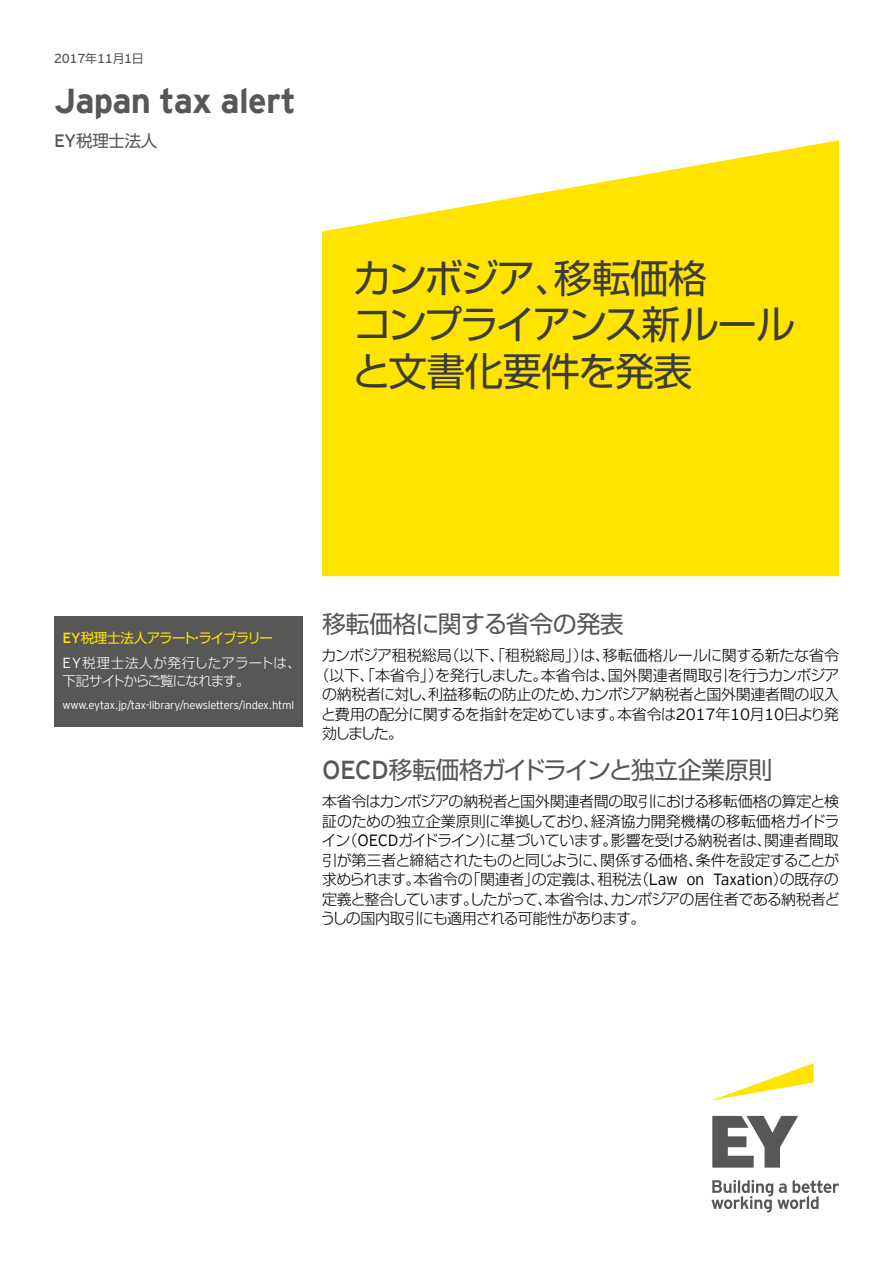
<style>
.page{position:relative;width:893px;height:1263px;background:#fff}
.page>*{position:absolute;margin:0;border:0;box-sizing:border-box;transform-origin:0 0}
.t1{font:39px/46.8px "Shin Go Pro";letter-spacing:-.05em;color:#3c3c3b}
.t2{font:700 34.5px "EY Interstate";letter-spacing:-.02em;color:#575756}
.t3{font:24px "Shin Go Pro";letter-spacing:-.04em;color:#575756}
.t4{font:24px "Shin Go Pro";letter-spacing:-.02em;color:#575756}
.t5{font:16.5px "Shin Go Pro";letter-spacing:-.02em;color:#575756}
.t6{font:300 15px/19.5px "Shin Go Pro";letter-spacing:-.03em;color:#000;text-align:justify}
.t7{font:300 15px "Shin Go Pro";letter-spacing:-.01em;color:#000}
.t8{font:13.5px/24.8px "Shin Go Pro";letter-spacing:-.065em;color:#ffe400}
.t9{font:300 13.5px "Shin Go Pro";letter-spacing:-.07em;color:#fff}
.t10{font:13.05px "EY Interstate";letter-spacing:-.02em;color:#575756}
.t11{font:300 11.25px "EY Interstate";letter-spacing:-.02em;color:#fff}
.s1{font-family:"Shin Go Pro";font-size:12px}
.s2{font-family:"EY Interstate";font-size:17.85px}
.s3{font-family:"EY Interstate";font-size:14.7px}
.s4{font-family:"EY Interstate";font-weight:300;font-size:14.7px;color:#fff}
.s5{font-weight:300;color:#fff}
.s6{font-family:"EY Interstate";font-size:16.2px}
.s7{font-family:"EY Interstate";font-size:25.95px}
</style>
<div class="page">
<svg style="left:713px;top:1063px;width:101px;height:37px"></svg>
<svg style="left:711px;top:1116px;width:128px;height:96px"></svg>
<svg style="left:322px;top:140px;width:517px;height:436px;background:#ffe61a"></svg>
<div style="left:54px;top:616px;width:249px;height:110px;background:#575756"></div>
<p class="t10" style="left:54px;top:49px;width:91px">2017<span class="s1">年</span>11<span class="s1">月</span>1<span class="s1">日</span></p>
<h2 class="t2" style="left:54px;top:76px;width:243px">Japan tax alert</h2>
<p class="t5" style="left:54px;top:127px;width:105px"><span class="s2">EY</span>税理士法人</p>
<h1 class="t1" style="left:352px;top:250px;width:444px">カンボジア、移転価格<br>コンプライアンス新ルールと文書化要件を発表</h1>
<p class="t8" style="left:63px;top:624px;width:240px"><span class="s3">EY</span>税理士法人アラート・ライブラリー<br><span class="s4">EY</span><span class="s5">税理士法人が発行したアラートは、</span></p>
<p class="t9" style="left:63px;top:669px;width:189px">下記サイトからご覧になれます。</p>
<p class="t11" style="left:63px;top:697px;width:233px">www.eytax.jp/tax-library/newsletters/index.html</p>
<h3 class="t4" style="left:322px;top:604px;width:303px">移転価格に関する省令の発表</h3>
<p class="t7" style="left:321px;top:643px;width:519px">カンボジア租税総局（以下、「租税総局」）は、移転価格ルールに関する新たな省令</p>
<p class="t6" style="left:315px;top:663px;width:526px">（以下、「本省令」）を発行しました。本省令は、国外関連者間取引を行うカンボジア</p>
<p class="t6" style="left:322px;top:683px;width:518px">の納税者に対し、利益移転の防止のため、カンボジア納税者と国外関連者間の収入</p>
<p class="t6" style="left:321px;top:702px;width:519px">と費用の配分に関するを指針を定めています。本省令は<span class="s6">2017</span>年<span class="s6">10</span>月<span class="s6">10</span>日より発</p>
<p class="t6" style="left:322px;top:722px;width:83px">効しました。</p>
<h3 class="t3" style="left:322px;top:750px;width:452px"><span class="s7">OECD</span>移転価格ガイドラインと独立企業原則</h3>
<p class="t6" style="left:321px;top:790px;width:521px">本省令はカンボジアの納税者と国外関連者間の取引における移転価格の算定と検証のための独立企業原則に準拠しており、経済協力開発機構の移転価格ガイドライン（<span class="s6">OECD</span>ガイドライン）に基づいています。影響を受ける納税者は、関連者間取引が第三者と締結されたものと同じように、関係する価格、条件を設定することが求められます。本省令の「関連者」の定義は、租税法（<span class="s6">Law on Taxation</span>）の既存の定義と整合しています。したがって、本省令は、カンボジアの居住者である納税者どうしの国内取引にも適用される可能性があります。</p>
</div>
